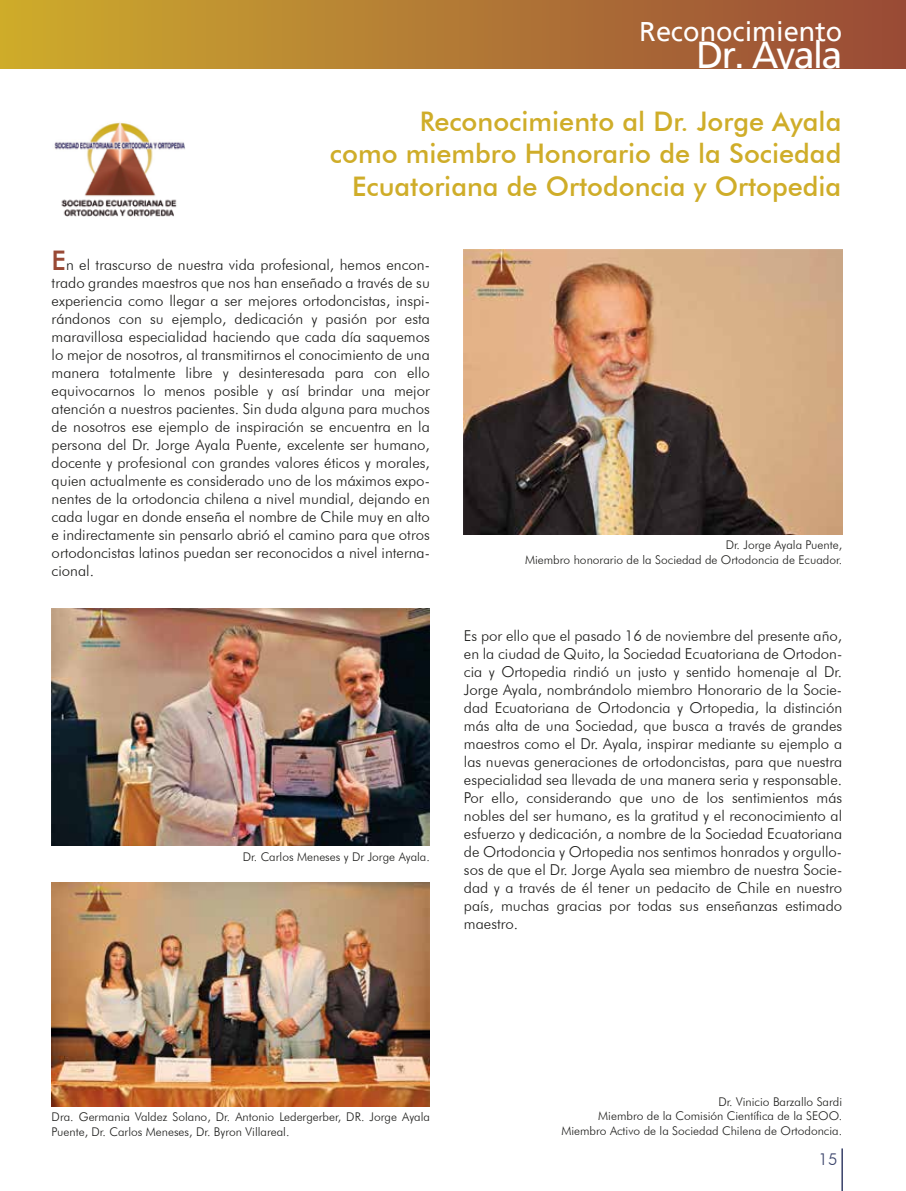
<style>
.page{position:relative;width:906px;height:1191px;background:#fff}
.page>*{position:absolute;margin:0;border:0;box-sizing:border-box;transform-origin:0 0}
.t1{font:37.5px "Frutiger Linotype";letter-spacing:-.05em;color:#fff}
.t2{font:500 27px/32.4px "Futura BT";color:#cfad29;text-align:right}
.t3{font:27px "Frutiger Linotype";color:#fff}
.t4{font:300 16.5px "Futura BT";color:#384169}
.t5{font:300 15px/18px "Futura BT";color:#1d1d1b;text-align:justify}
.t6{font:300 12px/14.4px "Futura BT";color:#1d1d1b;text-align:right}
.s1{font-weight:500;font-size:27px;color:#994935}
</style>
<div class="page">
<hr style="left:841px;top:1148px;width:2px;height:43px;background:#384169">
<div style="left:0;top:0;width:906px;height:68px;background:linear-gradient(to right,#cdab2e,#994a39)"></div>
<img style="left:54px;top:122px;width:131px;height:95px">
<img style="left:52px;top:883px;width:378px;height:223px">
<img style="left:52px;top:609px;width:378px;height:237px">
<img style="left:464px;top:249px;width:378px;height:285px">
<h2 class="t3" style="left:639px;top:15px;width:204px">Reconocimiento</h2>
<h1 class="t1" style="left:696px;top:32px;width:147px">Dr. Ayala</h1>
<h2 class="t2" style="left:330px;top:105px;width:513px">Reconocimiento al Dr. Jorge Ayala<br>como miembro Honorario de la Sociedad<br>Ecuatoriana de Ortodoncia y Ortopedia</h2>
<p class="t5" style="left:52px;top:255px;width:380px"><span class="s1">E</span>n el trascurso de nuestra vida profesional, hemos encon&shy;trado grandes maestros que nos han enseñado a través de su experiencia como llegar a ser mejores ortodoncistas, inspi&shy;rándonos con su ejemplo, dedicación y pasión por esta maravillosa especialidad haciendo que cada día saquemos lo mejor de nosotros, al transmitirnos el conocimiento de una manera totalmente libre y desinteresada para con ello equivocarnos lo menos posible y así brindar una mejor atención a nuestros pacientes. Sin duda alguna para muchos de nosotros ese ejemplo de inspiración se encuentra en la persona del Dr. Jorge Ayala Puente, excelente ser humano, docente y profesional con grandes valores éticos y morales, quien actualmente es considerado uno de los máximos expo&shy;nentes de la ortodoncia chilena a nivel mundial, dejando en cada lugar en donde enseña el nombre de Chile muy en alto e indirectamente sin pensarlo abrió el camino para que otros ortodoncistas latinos puedan ser reconocidos a nivel interna&shy;cional.</p>
<p class="t6" style="left:243px;top:849px;width:188px">Dr. Carlos Meneses y Dr Jorge Ayala.</p>
<p class="t6" style="left:525px;top:537px;width:319px">Dr. Jorge Ayala Puente,<br>Miembro honorario de la Sociedad de Ortodoncia de Ecuador.</p>
<p class="t5" style="left:464px;top:627px;width:380px">Es por ello que el pasado 16 de noviembre del presente año, en la ciudad de Quito, la Sociedad Ecuatoriana de Ortodon&shy;cia y Ortopedia rindió un justo y sentido homenaje al Dr.<br>Jorge Ayala, nombrándolo miembro Honorario de la Socie&shy;dad Ecuatoriana de Ortodoncia y Ortopedia, la distinción más alta de una Sociedad, que busca a través de grandes maestros como el Dr. Ayala, inspirar mediante su ejemplo a las nuevas generaciones de ortodoncistas, para que nuestra especialidad sea llevada de una manera seria y responsable.<br>Por ello, considerando que uno de los sentimientos más nobles del ser humano, es la gratitud y el reconocimiento al esfuerzo y dedicación, a nombre de la Sociedad Ecuatoriana de Ortodoncia y Ortopedia nos sentimos honrados y orgullo&shy;sos de que el Dr. Jorge Ayala sea miembro de nuestra Socie&shy;dad y a través de él tener un pedacito de Chile en nuestro país, muchas gracias por todas sus enseñanzas estimado maestro.</p>
<p class="t6" style="left:52px;top:1109px;width:380px;text-align:left">Dra. Germania Valdez Solano, Dr. Antonio Ledergerber, DR. Jorge Ayala<br>Puente, Dr. Carlos Meneses, Dr. Byron Villareal.</p>
<p class="t6" style="left:561px;top:1094px;width:282px">Dr. Vinicio Barzallo Sardi<br>Miembro de la Comisión Científica de la SEOO.<br>Miembro Activo de la Sociedad Chilena de Ortodoncia.</p>
<p class="t4" style="left:818px;top:1149px;width:21px">15</p>
</div>
